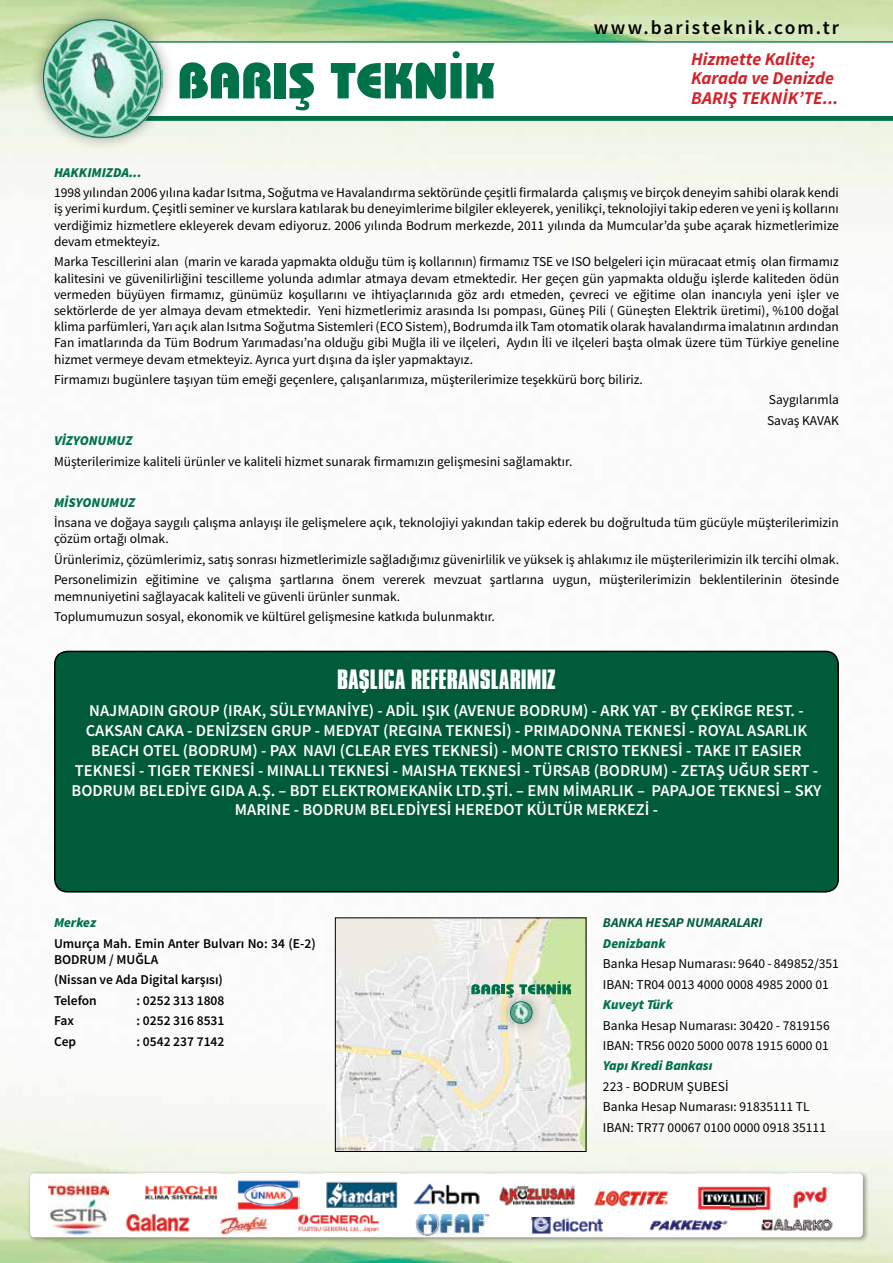
<style>
.page{position:relative;width:893px;height:1263px;background:#fff}
.page>*{position:absolute;margin:0;border:0;box-sizing:border-box;transform-origin:0 0}
.t1{font:700 24px "Compacta BT";color:#fff}
.t2{font:600 19.5px "Source Sans Pro";letter-spacing:.095em;color:#000}
.t3{font:italic 700 18px/19.5px "Source Sans Pro";color:#d2232a}
.t4{font:600 16.5px/19.8px "Source Sans Pro";color:#fff}
.t5{font:13.5px/16.2px "Source Sans Pro";color:#000}
.t6{font:600 13.5px/16.2px "Source Sans Pro";color:#000}
.t7{font:italic 900 13.5px "Source Sans Pro";color:#00724a}
.t8{font:italic 700 13.5px "Source Sans Pro";color:#005b38}
</style>
<div class="page">
<img style="left:0;top:0;width:893px;height:1263px">
<div style="left:55px;top:651px;width:783px;height:241px;background:#005b38;border-radius:13px"></div>
<div style="left:54px;top:651px;width:785px;height:241px;border:2px solid #000;border-radius:13px"></div>
<img style="left:337px;top:920px;width:247px;height:230px">
<div style="left:335px;top:918px;width:251px;height:234px;border:1px solid #000"></div>
<svg style="left:471px;top:984px;width:29px;height:10px"></svg>
<hr style="left:501px;top:984px;width:4px;height:10px;background:#00724a">
<svg style="left:506px;top:981px;width:65px;height:17px"></svg>
<div style="left:496px;top:988px;width:50px;height:49px;background:#000;opacity:.4"></div>
<img style="left:510px;top:1001px;width:22px;height:22px">
<div style="left:510px;top:1002px;width:22px;height:21px;border:1px solid #00724a;border-radius:50%"></div>
<div style="left:102px;top:115px;width:791px;height:6px;background:#00724a"></div>
<div style="left:73px;top:42px;width:820px;height:73px;background:#fff"></div>
<svg style="left:180px;top:62px;width:91px;height:36px"></svg>
<div style="left:274px;top:63px;width:11px;height:35px;background:#00724a"></div>
<svg style="left:289px;top:63px;width:25px;height:47px"></svg>
<svg style="left:331px;top:51px;width:164px;height:48px"></svg>
<hr style="left:102px;top:41px;width:791px;height:2px;background:#00724a">
<div style="left:29px;top:5px;width:146px;height:146px;background:#000;opacity:.4"></div>
<img style="left:42px;top:18px;width:120px;height:121px">
<div style="left:27px;top:1170px;width:842px;height:73px;background:#000;opacity:.4"></div>
<div style="left:30px;top:1173px;width:833px;height:64px;background:#fff;border-radius:4px"></div>
<img style="left:649px;top:1220px;width:79px;height:11px">
<img style="left:326px;top:1181px;width:72px;height:27px">
<img style="left:696px;top:1173px;width:76px;height:38px">
<img style="left:696px;top:1197px;width:34px;height:26px">
<img style="left:237px;top:1180px;width:62px;height:30px">
<img style="left:761px;top:1218px;width:72px;height:14px">
<img style="left:756px;top:1196px;width:16px;height:27px">
<img style="left:409px;top:1173px;width:76px;height:32px">
<img style="left:145px;top:1185px;width:72px;height:16px">
<img style="left:499px;top:1173px;width:75px;height:33px">
<img style="left:593px;top:1173px;width:76px;height:50px">
<img style="left:648px;top:1197px;width:21px;height:26px">
<img style="left:787px;top:1187px;width:45px;height:36px">
<img style="left:298px;top:1215px;width:81px;height:18px">
<img style="left:48px;top:1179px;width:60px;height:58px">
<img style="left:531px;top:1219px;width:72px;height:15px">
<img style="left:531px;top:1217px;width:38px;height:2px">
<svg style="left:593px;top:1217px;width:11px;height:6px"></svg>
<img style="left:415px;top:1214px;width:75px;height:23px">
<img style="left:415px;top:1214px;width:70px;height:5px">
<img style="left:219px;top:1217px;width:48px;height:18px">
<img style="left:126px;top:1214px;width:63px;height:18px">
<h2 class="t2" style="left:594px;top:15px;width:247px">www.baristeknik.com.tr</h2>
<h3 class="t3" style="left:691px;top:49px;width:149px">HIZMETTE KALITE;<br>KARADA VE DENIZDE<br>BARIŞ TEKNİK’TE...</h3>
<p class="t7" style="left:54px;top:163px;width:89px">Hakkımızda...</p>
<p class="t5" style="left:54px;top:185px;width:786px;text-align:justify">1998 yılından 2006 yılına kadar Isıtma, Soğutma ve Havalandırma sektöründe çeşitli firmalarda çalışmış ve birçok deneyim sahibi olarak kendi iş yerimi kurdum. Çeşitli seminer ve kurslara katılarak bu deneyimlerime bilgiler ekleyerek, yenilikçi, teknolojiyi takip ederen ve yeni iş kollarını verdiğimiz hizmetlere ekleyerek devam ediyoruz. 2006 yılında Bodrum merkezde, 2011 yılında da Mumcular’da şube açarak hizmetlerimize devam etmekteyiz.</p>
<p class="t5" style="left:54px;top:254px;width:787px;text-align:justify">Marka Tescillerini alan (marin ve karada yapmakta olduğu tüm iş kollarının) firmamız TSE ve ISO belgeleri için müracaat etmiş olan firmamız kalitesini ve güvenilirliğini tescilleme yolunda adımlar atmaya devam etmektedir. Her geçen gün yapmakta olduğu işlerde kaliteden ödün vermeden büyüyen firmamız, günümüz koşullarını ve ihtiyaçlarınıda göz ardı etmeden, çevreci ve eğitime olan inancıyla yeni işler ve sektörlerde de yer almaya devam etmektedir. Yeni hizmetlerimiz arasında Isı pompası, Güneş Pili ( Güneşten Elektrik üretimi), %100 doğal klima parfümleri, Yarı açık alan Isıtma Soğutma Sistemleri (ECO Sistem), Bodrumda ilk Tam otomatik olarak havalandırma imalatının ardından Fan imatlarında da Tüm Bodrum Yarımadası’na olduğu gibi Muğla ili ve ilçeleri, Aydın İli ve ilçeleri başta olmak üzere tüm Türkiye geneline hizmet vermeye devam etmekteyiz. Ayrıca yurt dışına da işler yapmaktayız.</p>
<p class="t5" style="left:54px;top:371px;width:590px">Firmamızı bugünlere taşıyan tüm emeği geçenlere, çalışanlarımıza, müşterilerimize teşekkürü borç biliriz.</p>
<p class="t5" style="left:767px;top:390px;width:73px;line-height:20.4px">Saygılarımla<br>Savaş KAVAK</p>
<p class="t7" style="left:54px;top:432px;width:80px">Vİzyonumuz</p>
<p class="t5" style="left:54px;top:453px;width:520px">Müşterilerimize kaliteli ürünler ve kaliteli hizmet sunarak firmamızın gelişmesini sağlamaktır.</p>
<p class="t7" style="left:54px;top:493px;width:83px">Mİsyonumuz</p>
<p class="t5" style="left:54px;top:514px;width:786px">İnsana ve doğaya saygılı çalışma anlayışı ile gelişmelere açık, teknolojiyi yakından takip ederek bu doğrultuda tüm gücüyle müşterilerimizin çözüm ortağı olmak.</p>
<p class="t5" style="left:54px;top:549px;width:786px;line-height:20.4px">Ürünlerimiz, çözümlerimiz, satış sonrası hizmetlerimizle sağladığımız güvenirlilik ve yüksek iş ahlakımız ile müşterilerimizin ilk tercihi olmak.<br>Personelimizin eğitimine ve çalışma şartlarına önem vererek mevzuat şartlarına uygun, müşterilerimizin beklentilerinin ötesinde</p>
<p class="t5" style="left:54px;top:586px;width:442px;line-height:20.4px">memnuniyetini sağlayacak kaliteli ve güvenli ürünler sunmak.<br>Toplumumuzun sosyal, ekonomik ve kültürel gelişmesine katkıda bulunmaktır.</p>
<h1 class="t1" style="left:337px;top:665px;width:220px">BAŞLICA REFERANSLARIMIZ</h1>
<p class="t4" style="left:89px;top:701px;width:451px">NAJMADIN GROUP (IRAK, SÜLEYMANİYE) - ADİL IŞIK (AVENUE BODR</p>
<p class="t4" style="left:560px;top:701px;width:245px">UM) - ARK YAT - BY ÇEKİRGE REST. -</p>
<p class="t4" style="left:86px;top:721px;width:723px">CAKSAN CAKA - DENİZSEN GRUP - MEDYAT (REGINA TEKNESİ) - PRIMADONNA TEKNESİ - ROYAL ASARLIK</p>
<p class="t4" style="left:91px;top:740px;width:118px">BEACH OTEL (BODR</p>
<p class="t4" style="left:75px;top:740px;width:727px;text-indent:154px">UM) - PAX NAVI (CLEAR EYES TEKNESİ) - MONTE CRISTO TEKNESİ - TAKE IT EASIER<br>TEKNESİ - TIGER TEKNESİ - MINALLI TEKNESİ - MAISHA TEKNESİ - TÜRSAB (BODR</p>
<p class="t4" style="left:640px;top:760px;width:180px">UM) - ZETAŞ UĞUR SERT -</p>
<p class="t4" style="left:72px;top:780px;width:21px">BODR</p>
<p class="t4" style="left:235px;top:780px;width:588px;text-indent:-122px">UM BELEDİYE GIDA A.Ş. – BDT ELEKTROMEKANİK LTD.ŞTİ. – EMN MİMARLIK – PAPAJOE TEKNESİ – SKY<br>MARINE - BODR</p>
<p class="t4" style="left:344px;top:800px;width:316px">UM BELEDİYESİ HEREDOT KÜLTÜR MERKEZİ -</p>
<p class="t7" style="left:54px;top:913px;width:44px">Merkez</p>
<p class="t6" style="left:54px;top:935px;width:263px">Umurça Mah. Emin Anter Bulvarı No: 34 (E-2)<br>Bodrum / Muğla</p>
<p class="t6" style="left:54px;top:969px;width:170px;line-height:20.4px">(Nissan ve Ada Digital karşısı)<br>Telefon</p>
<p class="t6" style="left:136px;top:992px;width:89px">: 0252 313 1808</p>
<p class="t6" style="left:54px;top:1012px;width:21px">Fax</p>
<p class="t6" style="left:136px;top:1012px;width:89px">: 0252 316 8531</p>
<p class="t6" style="left:54px;top:1033px;width:24px">Cep</p>
<p class="t6" style="left:136px;top:1033px;width:89px">: 0542 237 7142</p>
<p class="t8" style="left:603px;top:914px;width:161px">BANKA HESAP NUMARALARI</p>
<p class="t7" style="left:603px;top:934px;width:65px">Denizbank</p>
<p class="t5" style="left:603px;top:953px;width:237px;line-height:20.4px">Banka Hesap Numarası: 9640 - 849852/351<br>IBAN: TR04 0013 4000 0008 4985 2000 01</p>
<p class="t7" style="left:603px;top:995px;width:72px">Kuveyt Türk</p>
<p class="t5" style="left:603px;top:1015px;width:228px;line-height:20.4px">Banka Hesap Numarası: 30420 - 7819156<br>IBAN: TR56 0020 5000 0078 1915 6000 01</p>
<p class="t7" style="left:603px;top:1057px;width:111px">Yapı Kredi Bankası</p>
<p class="t5" style="left:603px;top:1076px;width:225px;line-height:20.4px">223 - BODRUM ŞUBESİ<br>Banka Hesap Numarası: 91835111 TL<br>IBAN: TR77 00067 0100 0000 0918 35111</p>
</div>
